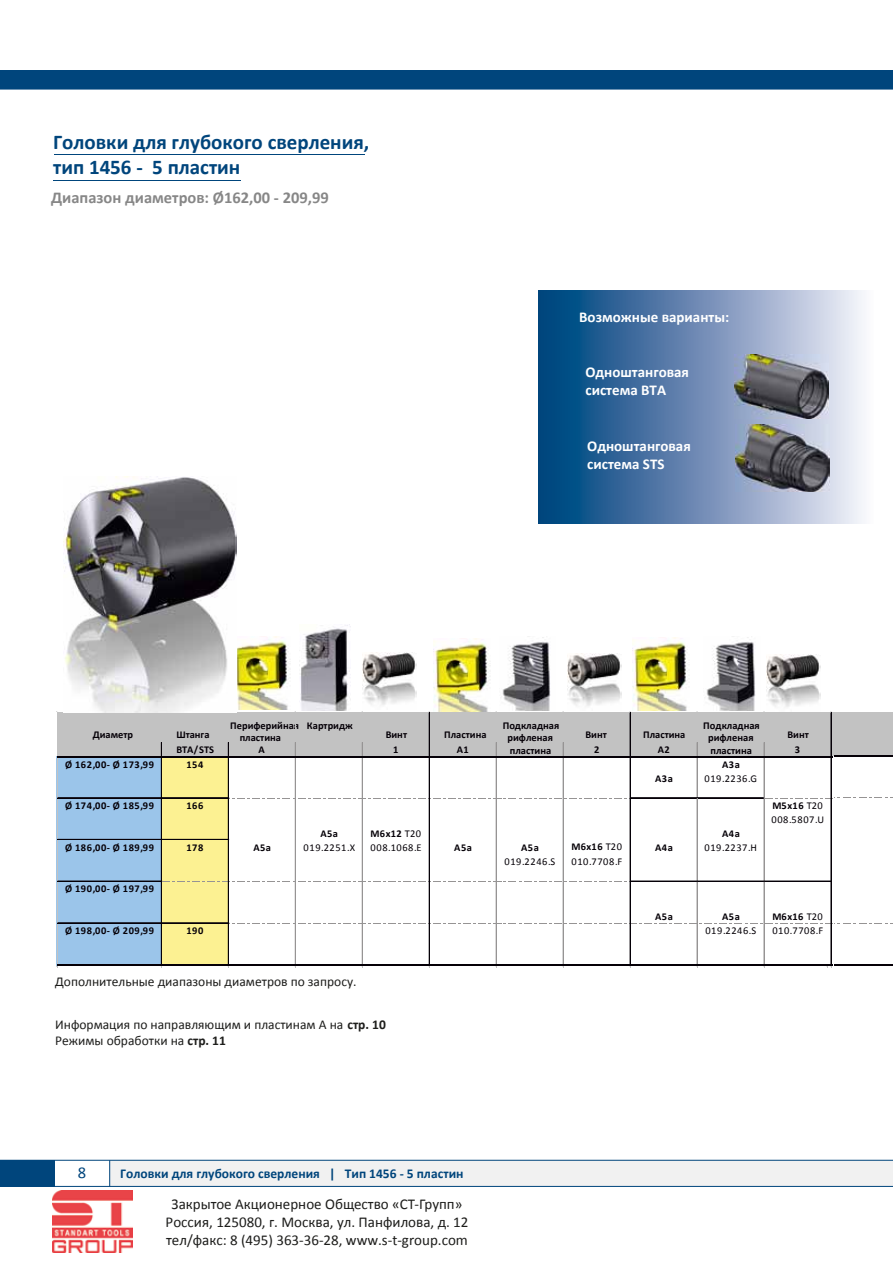
<style>
.page{position:relative;width:893px;height:1263px;background:#fff}
.page>*{position:absolute;margin:0;border:0;box-sizing:border-box;transform-origin:0 0}
.t1{font:700 21px/25.2px "Calibri";color:#00457c}
.t2{font:700 16.5px "Calibri";color:#878787}
.t3{font:16.5px "Calibri";color:#00457c}
.t4{font:15px/18px "Calibri";color:#1d1d1b;text-align:center}
.t5{font:700 15px/18px "Calibri";color:#fff}
.t6{font:13.5px/16.5px "Calibri";color:#1d1d1b}
.t7{font:700 13.5px "Calibri";color:#00457c}
.t8{font:700 10.5px/12.6px "Calibri";color:#050007;text-align:center}
.t9{font:700 10.35px "Calibri";letter-spacing:.025em;color:#050007}
.t10{font:10.35px/13.6px "Calibri";letter-spacing:.055em;color:#050007}
.t11{font:700 10.35px "Calibri";letter-spacing:.055em;color:#050007}
.t12{font:700 10.35px/12.5px "Calibri";color:#050007}
.s1{font-weight:700}
.s2{font-weight:400}
</style>
<div class="page">
<img style="left:362px;top:653px;width:54px;height:52px">
<img style="left:299px;top:624px;width:52px;height:86px">
<img style="left:237px;top:636px;width:52px;height:73px">
<img style="left:502px;top:636px;width:49px;height:75px">
<img style="left:706px;top:636px;width:50px;height:75px">
<img style="left:567px;top:653px;width:54px;height:53px">
<img style="left:766px;top:655px;width:54px;height:52px">
<img style="left:434px;top:638px;width:55px;height:73px">
<img style="left:633px;top:637px;width:55px;height:73px">
<div style="left:827px;top:713px;width:66px;height:44px;background:#c2c2c2"></div>
<hr style="left:827px;top:755px;width:66px;height:2px;background:#050007">
<hr style="left:827px;top:964px;width:66px;height:2px;background:#050007">
<div style="left:57px;top:712px;width:776px;height:45px;background:#c2c2c2"></div>
<div style="left:57px;top:757px;width:105px;height:209px;background:#9bc5ea"></div>
<div style="left:161px;top:757px;width:68px;height:209px;background:#fcf192"></div>
<hr style="left:57px;top:712px;width:1px;height:255px;background:#c2c2c2">
<svg style="left:161px;top:742px;width:1px;height:14px"></svg>
<svg style="left:228px;top:742px;width:1px;height:14px"></svg>
<svg style="left:295px;top:742px;width:1px;height:14px"></svg>
<svg style="left:362px;top:742px;width:1px;height:14px"></svg>
<hr style="left:429px;top:713px;width:1px;height:43px;background:#050007">
<svg style="left:496px;top:742px;width:1px;height:14px"></svg>
<svg style="left:563px;top:742px;width:1px;height:14px"></svg>
<hr style="left:630px;top:713px;width:1px;height:43px;background:#050007">
<svg style="left:697px;top:742px;width:1px;height:14px"></svg>
<svg style="left:764px;top:742px;width:1px;height:14px"></svg>
<hr style="left:831px;top:713px;width:1px;height:43px;background:#050007">
<hr style="left:58px;top:797px;width:171px;height:1px;background:#050007">
<hr style="left:58px;top:798px;width:171px;height:1px;background:#050007">
<svg style="left:229px;top:798px;width:401px;height:1px"></svg>
<hr style="left:697px;top:757px;width:1px;height:41px;background:#969494">
<hr style="left:631px;top:797px;width:134px;height:1px;background:#050007">
<hr style="left:631px;top:798px;width:134px;height:1px;background:#050007">
<hr style="left:764px;top:757px;width:1px;height:41px;background:#969494">
<hr style="left:58px;top:839px;width:171px;height:1px;background:#050007">
<hr style="left:58px;top:881px;width:104px;height:1px;background:#050007">
<svg style="left:162px;top:881px;width:468px;height:1px"></svg>
<hr style="left:697px;top:798px;width:1px;height:83px;background:#969494">
<hr style="left:764px;top:798px;width:1px;height:83px;background:#969494">
<hr style="left:631px;top:881px;width:201px;height:1px;background:#050007">
<hr style="left:58px;top:922px;width:171px;height:1px;background:#050007">
<hr style="left:58px;top:923px;width:171px;height:1px;background:#050007">
<hr style="left:161px;top:757px;width:1px;height:207px;background:#050007">
<hr style="left:228px;top:757px;width:1px;height:207px;background:#050007">
<hr style="left:295px;top:757px;width:1px;height:207px;background:#969494">
<hr style="left:362px;top:757px;width:1px;height:207px;background:#969494">
<hr style="left:429px;top:757px;width:1px;height:207px;background:#050007">
<hr style="left:496px;top:757px;width:1px;height:207px;background:#969494">
<hr style="left:563px;top:757px;width:1px;height:207px;background:#969494">
<hr style="left:630px;top:757px;width:1px;height:207px;background:#050007">
<hr style="left:697px;top:882px;width:1px;height:82px;background:#969494">
<hr style="left:764px;top:882px;width:1px;height:82px;background:#969494">
<hr style="left:831px;top:757px;width:1px;height:207px;background:#050007">
<hr style="left:58px;top:756px;width:775px;height:1px;background:#050007">
<svg style="left:765px;top:796px;width:128px;height:3px"></svg>
<svg style="left:229px;top:923px;width:664px;height:1px"></svg>
<hr style="left:58px;top:964px;width:775px;height:2px;background:#050007">
<img style="left:63px;top:477px;width:173px;height:235px">
<div style="left:110px;top:1160px;width:783px;height:26px;background:#f1f1f1"></div>
<div style="left:0;top:70px;width:893px;height:20px;background:#00457c"></div>
<hr style="left:0;top:1160px;width:893px;height:1px;background:#00457c">
<hr style="left:0;top:1186px;width:893px;height:1px;background:#00457c">
<svg style="left:109px;top:1160px;width:1px;height:26px"></svg>
<div style="left:0;top:1160px;width:55px;height:26px;background:#00457c"></div>
<div style="left:538px;top:291px;width:335px;height:232px;background:linear-gradient(to right,#003878,#faf1fb)"></div>
<img style="left:735px;top:354px;width:94px;height:64px">
<img style="left:736px;top:425px;width:94px;height:66px">
<img style="left:52px;top:1191px;width:81px;height:62px">
<hr style="left:54px;top:180px;width:187px;height:1px;background:#00457c">
<hr style="left:54px;top:154px;width:310px;height:1px;background:#00457c">
<p class="t1" style="left:53px;top:129px;width:318px">Головки для глубокого сверления, тип 1456 - 5 пластин</p>
<p class="t2" style="left:51px;top:187px;width:279px">Диапазон диаметров: Ø162,00 - 209,99</p>
<p class="t5" style="left:579px;top:308px;width:151px">Возможные варианты:</p>
<p class="t5" style="left:585px;top:363px;width:105px">Одноштанговая система BTA</p>
<p class="t5" style="left:587px;top:437px;width:105px">Одноштанговая система STS</p>
<p class="t12" style="left:93px;top:729px;width:42px">Диаметр</p>
<p class="t9" style="left:176px;top:728px;width:35px">Штанга</p>
<p class="t12" style="left:240px;top:719px;width:61px;text-indent:-9px">Периферийная пластина</p>
<p class="t12" style="left:307px;top:719px;width:47px">Картридж</p>
<p class="t8" style="left:503px;top:719px;width:58px">Подкладная рифленая пластина</p>
<p class="t8" style="left:703px;top:719px;width:58px">Подкладная рифленая пластина</p>
<p class="t9" style="left:386px;top:728px;width:23px">Винт</p>
<p class="t12" style="left:444px;top:729px;width:44px">Пластина</p>
<p class="t9" style="left:585px;top:728px;width:23px">Винт</p>
<p class="t12" style="left:643px;top:729px;width:44px">Пластина</p>
<p class="t9" style="left:787px;top:728px;width:23px">Винт</p>
<p class="t9" style="left:176px;top:743px;width:39px">BTA/STS</p>
<p class="t9" style="left:258px;top:743px;width:8px">A</p>
<p class="t9" style="left:393px;top:743px;width:7px">1</p>
<p class="t9" style="left:457px;top:743px;width:13px">A1</p>
<p class="t9" style="left:594px;top:743px;width:7px">2</p>
<p class="t9" style="left:658px;top:743px;width:13px">A2</p>
<p class="t9" style="left:795px;top:743px;width:7px">3</p>
<p class="t11" style="left:65px;top:758px;width:90px">Ø 162,00- Ø 173,99</p>
<p class="t9" style="left:186px;top:758px;width:19px">154</p>
<p class="t9" style="left:722px;top:758px;width:19px">A3a</p>
<p class="t9" style="left:655px;top:771px;width:19px">A3a</p>
<p class="t10" style="left:705px;top:771px;width:54px">019.2236.G</p>
<p class="t11" style="left:65px;top:799px;width:90px">Ø 174,00- Ø 185,99</p>
<p class="t9" style="left:186px;top:799px;width:19px">166</p>
<p class="t10" style="left:771px;top:799px;width:54px"><span class="s1">M5x16</span> T20<br>008.5807.U</p>
<p class="t9" style="left:320px;top:827px;width:19px">A5a</p>
<p class="t9" style="left:371px;top:827px;width:52px">M6x12 <span class="s2">T20</span></p>
<p class="t9" style="left:722px;top:827px;width:19px">A4a</p>
<p class="t11" style="left:65px;top:840px;width:90px">Ø 186,00- Ø 189,99</p>
<p class="t9" style="left:186px;top:840px;width:19px">178</p>
<p class="t9" style="left:253px;top:840px;width:19px">A5a</p>
<p class="t10" style="left:304px;top:840px;width:53px">019.2251.X</p>
<p class="t10" style="left:371px;top:840px;width:53px">008.1068.E</p>
<p class="t9" style="left:454px;top:840px;width:19px">A5a</p>
<p class="t9" style="left:521px;top:840px;width:19px">A5a</p>
<p class="t9" style="left:571px;top:840px;width:52px">M6x16 <span class="s2">T20</span></p>
<p class="t9" style="left:655px;top:840px;width:19px">A4a</p>
<p class="t10" style="left:705px;top:840px;width:54px">019.2237.H</p>
<p class="t10" style="left:504px;top:855px;width:52px">019.2246.S</p>
<p class="t10" style="left:571px;top:855px;width:52px">010.7708.F</p>
<p class="t11" style="left:65px;top:882px;width:90px">Ø 190,00- Ø 197,99</p>
<p class="t9" style="left:655px;top:910px;width:19px">A5a</p>
<p class="t9" style="left:722px;top:910px;width:19px">A5a</p>
<p class="t9" style="left:772px;top:910px;width:52px">M6x16 <span class="s2">T20</span></p>
<p class="t11" style="left:65px;top:924px;width:90px">Ø 198,00- Ø 209,99</p>
<p class="t9" style="left:186px;top:924px;width:19px">190</p>
<p class="t10" style="left:705px;top:924px;width:52px">019.2246.S</p>
<p class="t10" style="left:772px;top:924px;width:52px">010.7708.F</p>
<p class="t6" style="left:55px;top:974px;width:303px">Дополнительные диапазоны диаметров по запросу.</p>
<p class="t6" style="left:55px;top:1016px;width:332px">Информация по направляющим и пластинам A на <span class="s1">стр. 10<br></span>Режимы обработки на <span class="s1">стр. 11</span></p>
<p class="t3" style="left:78px;top:1162px;width:10px">8</p>
<p class="t7" style="left:120px;top:1164px;width:345px">Головки для глубокого сверления | Тип 1456 - 5 пластин</p>
<p class="t4" style="left:166px;top:1195px;width:304px">Закрытое Акционерное Общество «СТ-Групп»<br>Россия, 125080, г. Москва, ул. Панфилова, д. 12 тел/факс: 8 (495) 363-36-28, www.s-t-group.com</p>
</div>
